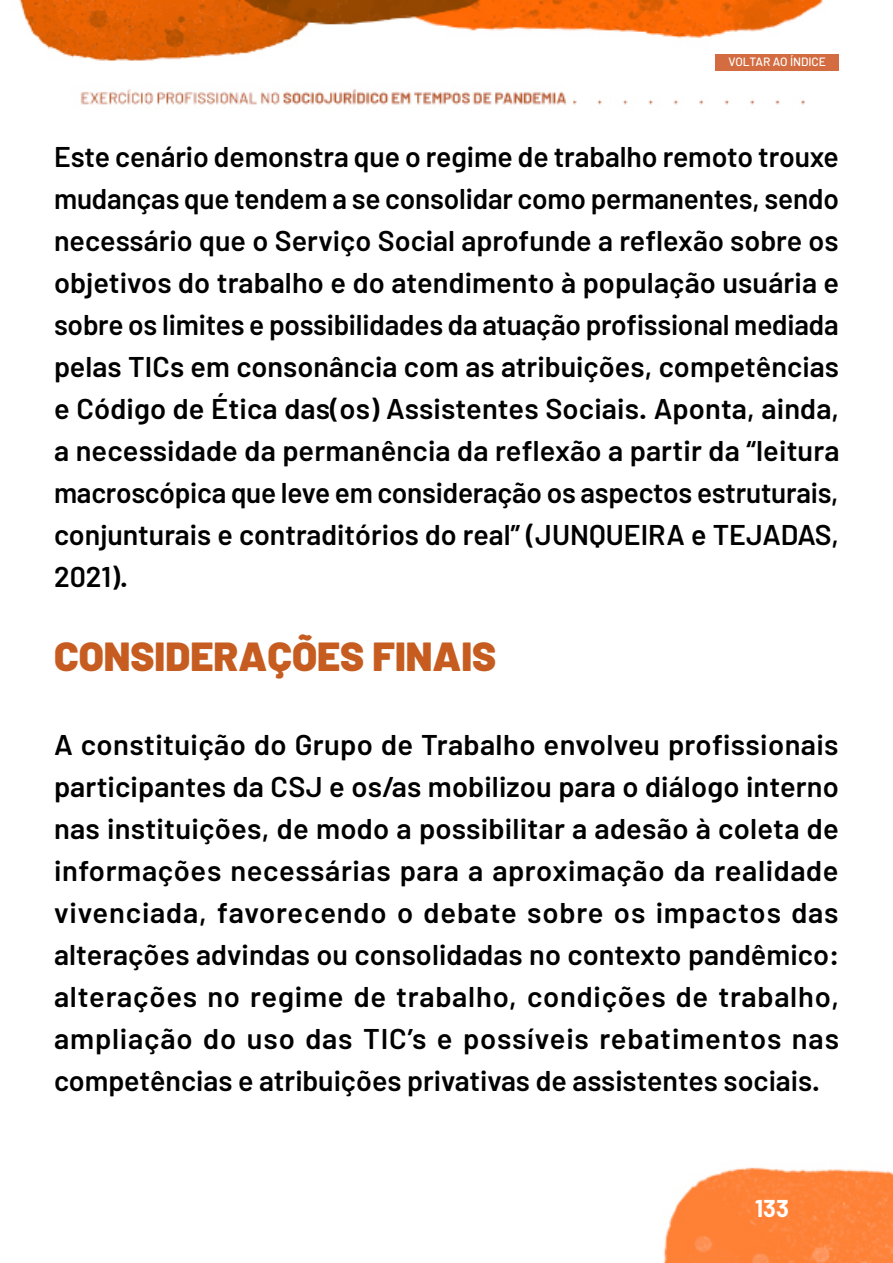
<style>
.page{position:relative;width:893px;height:1263px;background:#fff}
.page>*{position:absolute;margin:0;border:0;box-sizing:border-box;transform-origin:0 0}
.t1{font:900 40.5px "Barlow";color:#c65c1f}
.t2{font:600 28.5px/42px "Barlow";color:#000;text-align:justify}
.t3{font:700 23.85px "Barlow";color:#fff}
.t4{font:500 12px "Barlow";color:#fff}
</style>
<div class="page">
<img style="left:19px;top:0;width:804px;height:105px">
<img style="left:664px;top:1167px;width:229px;height:96px">
<div style="left:716px;top:54px;width:123px;height:17px;background:#d36c40"></div>
<p class="t4" style="left:728px;top:54px;width:99px">VOLTAR AO ÍNDICE</p>
<p class="t2" style="left:54px;top:135px;width:787px">Este cenário demonstra que o regime de trabalho remoto trouxe mudanças que tendem a se consolidar como permanentes, sendo necessário que o Serviço Social aprofunde a reflexão sobre os objetivos do trabalho e do atendimento à população usuária e sobre os limites e possibilidades da atuação profissional mediada pelas TICs em consonância com as atribuições, competências e Código de Ética das(os) Assistentes Sociais. Aponta, ainda, a necessidade da permanência da reflexão a partir da “leitura macroscópica que leve em consideração os aspectos estruturais, conjunturais e contraditórios do real” (JUNQUEIRA e TEJADAS, 2021).</p>
<h1 class="t1" style="left:54px;top:631px;width:444px">CONSIDERAÇÕES FINAIS</h1>
<p class="t2" style="left:54px;top:723px;width:787px">A constituição do Grupo de Trabalho envolveu profissionais participantes da CSJ e os/as mobilizou para o diálogo interno nas instituições, de modo a possibilitar a adesão à coleta de informações necessárias para a aproximação da realidade vivenciada, favorecendo o debate sobre os impactos das alterações advindas ou consolidadas no contexto pandêmico: alterações no regime de trabalho, condições de trabalho, ampliação do uso das TIC’s e possíveis rebatimentos nas competências e atribuições privativas de assistentes sociais.</p>
<p class="t3" style="left:755px;top:1193px;width:35px">133</p>
</div>
